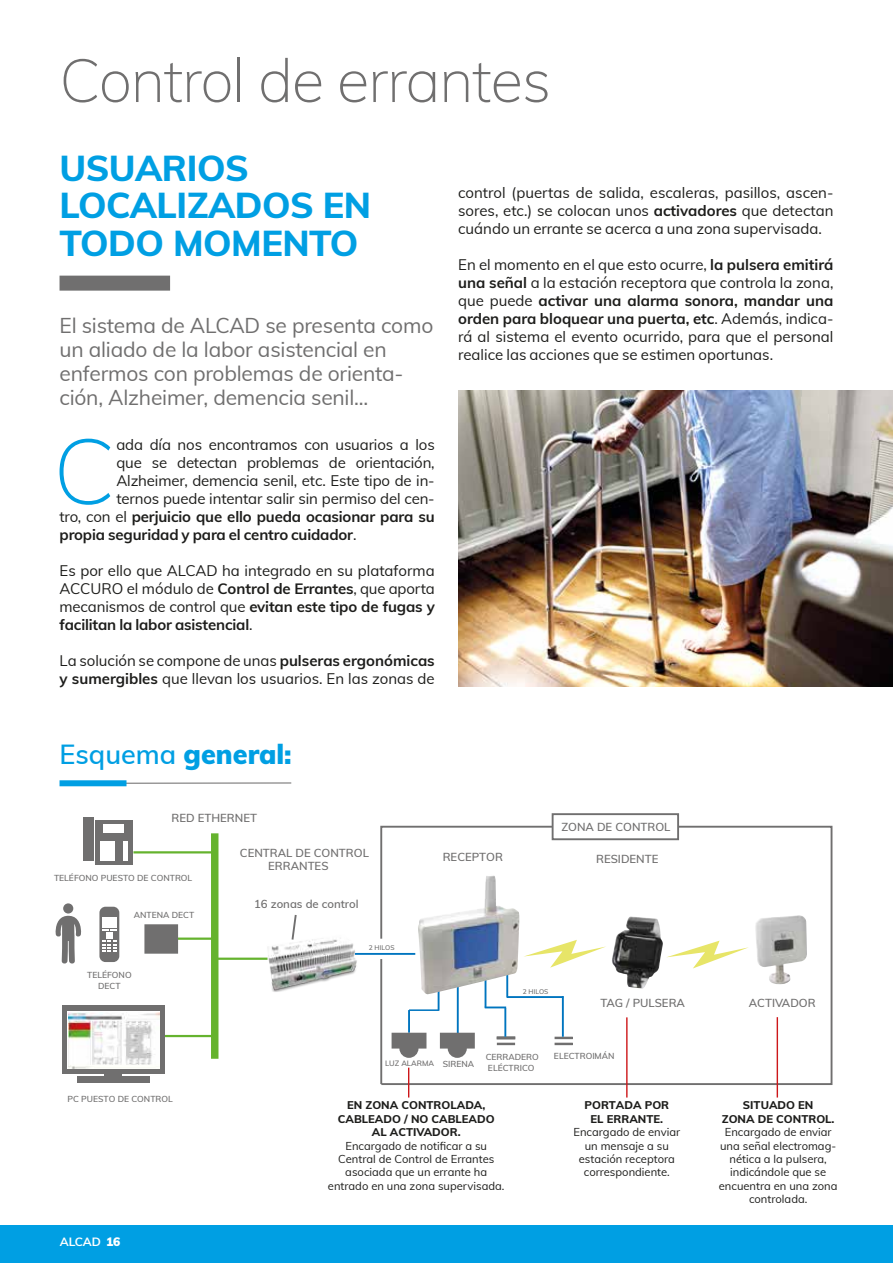
<style>
.page{position:relative;width:893px;height:1263px;background:#fff}
.page>*{position:absolute;margin:0;border:0;box-sizing:border-box;transform-origin:0 0}
.t1{font:200 90.9px "Muli";color:#009fe3}
.t2{font:200 60px "Muli";letter-spacing:-.02em;color:#706f6f}
.t3{font:800 36px/37.5px "Muli";letter-spacing:-.015em;color:#009fe3}
.t4{font:900 27px "Muli";color:#009fe3}
.t5{font:21px/24px "Muli";letter-spacing:-.01em;color:#706f6f}
.t6{font:15px/18px "Muli";letter-spacing:-.01em;color:#1d1d1b;text-align:justify}
.t7{font:700 15px "Muli";letter-spacing:-.01em;color:#1d1d1b}
.t8{font:700 12px "Muli";letter-spacing:-.005em;color:#fff}
.t9{font:600 11.4px/13.6px "Muli";color:#706f6f}
.t10{font:11.25px/13.5px "Muli";color:#1d1d1b;text-align:center}
.t11{font:800 11.25px/13.5px "Muli";color:#1d1d1b;text-align:center}
.t12{font:600 8.55px/10.2px "Muli";color:#706f6f;text-align:center}
.t13{font:600 7.65px "Muli";color:#706f6f}
.t14{font:600 6.6px "Muli";color:#706f6f}
.s1{font-weight:400}
.s2{font-weight:700}
.s3{font-weight:600}
.s4{font-weight:900}
.s5{font-size:8.55px}
</style>
<div class="page">
<div style="left:0;top:1225px;width:893px;height:38px;background:#009fe3"></div>
<svg style="left:292px;top:915px;width:5px;height:17px"></svg>
<div style="left:211px;top:833px;width:7px;height:226px;background:#65b32e"></div>
<hr style="left:152px;top:937px;width:63px;height:3px;background:#65b32e">
<hr style="left:165px;top:1035px;width:51px;height:2px;background:#65b32e">
<hr style="left:133px;top:851px;width:81px;height:2px;background:#65b32e">
<div style="left:149px;top:928px;width:25px;height:21px;background:#706f6f"></div>
<div style="left:144px;top:924px;width:34px;height:30px;border:9px solid #706f6f"></div>
<hr style="left:215px;top:957px;width:53px;height:3px;background:#65b32e">
<svg style="left:379px;top:825px;width:454px;height:261px"></svg>
<div style="left:389px;top:1028px;width:45px;height:5px;background:#fff"></div>
<hr style="left:408px;top:1010px;width:2px;height:23px;background:#0075bf">
<div style="left:435px;top:1028px;width:45px;height:5px;background:#fff"></div>
<hr style="left:457px;top:985px;width:2px;height:48px;background:#0075bf">
<div style="left:497px;top:1036px;width:18px;height:3px;border:1px solid #706f6f"></div>
<svg style="left:497px;top:1037px;width:18px;height:8px"></svg>
<hr style="left:504px;top:1008px;width:2px;height:29px;background:#0075bf">
<svg style="left:555px;top:1037px;width:18px;height:8px"></svg>
<hr style="left:562px;top:996px;width:2px;height:41px;background:#0075bf">
<hr style="left:409px;top:1009px;width:30px;height:2px;background:#0075bf">
<svg style="left:438px;top:994px;width:1px;height:17px"></svg>
<hr style="left:485px;top:1006px;width:21px;height:2px;background:#0075bf">
<svg style="left:485px;top:994px;width:1px;height:12px"></svg>
<hr style="left:507px;top:996px;width:56px;height:2px;background:#0075bf">
<hr style="left:506px;top:974px;width:2px;height:24px;background:#0075bf">
<hr style="left:380px;top:959px;width:2px;height:125px;background:#706f6f">
<div style="left:553px;top:814px;width:125px;height:25px;background:#fff"></div>
<div style="left:552px;top:813px;width:127px;height:27px;border:2px solid #706f6f"></div>
<hr style="left:355px;top:953px;width:60px;height:2px;background:#0075bf">
<svg style="left:523px;top:940px;width:83px;height:28px"></svg>
<img style="left:755px;top:915px;width:52px;height:69px">
<img style="left:418px;top:874px;width:101px;height:120px">
<img style="left:612px;top:916px;width:51px;height:72px">
<div style="left:95px;top:820px;width:38px;height:45px;background:#706f6f"></div>
<div style="left:83px;top:817px;width:11px;height:43px;background:#706f6f"></div>
<svg style="left:100px;top:841px;width:15px;height:20px"></svg>
<svg style="left:123px;top:841px;width:4px;height:20px"></svg>
<div style="left:103px;top:825px;width:21px;height:8px;background:#fff"></div>
<div style="left:99px;top:907px;width:20px;height:55px;background:#706f6f;border-radius:6px"></div>
<div style="left:106px;top:932px;width:7px;height:6px;background:#fff"></div>
<div style="left:102px;top:917px;width:15px;height:11px;background:#fff"></div>
<svg style="left:102px;top:940px;width:15px;height:12px"></svg>
<svg style="left:102px;top:929px;width:15px;height:2px"></svg>
<div style="left:63px;top:903px;width:10px;height:10px;background:#706f6f;border-radius:50%"></div>
<svg style="left:55px;top:916px;width:27px;height:48px"></svg>
<img style="left:261px;top:932px;width:98px;height:60px">
<hr style="left:626px;top:1017px;width:2px;height:80px;background:#cd171a">
<hr style="left:777px;top:1017px;width:1px;height:80px;background:#cd171a">
<svg style="left:408px;top:1068px;width:1px;height:29px"></svg>
<div style="left:62px;top:1006px;width:103px;height:68px;background:#706f6f"></div>
<svg style="left:67px;top:1011px;width:93px;height:57px"></svg>
<img style="left:69px;top:1013px;width:91px;height:55px">
<div style="left:104px;top:1072px;width:18px;height:9px;background:#706f6f"></div>
<div style="left:77px;top:1076px;width:73px;height:7px;background:#706f6f"></div>
<svg style="left:392px;top:1033px;width:34px;height:25px"></svg>
<svg style="left:440px;top:1033px;width:35px;height:25px"></svg>
<hr style="left:69px;top:782px;width:222px;height:2px;background:#706f6f">
<div style="left:60px;top:780px;width:66px;height:6px;background:#009fe3"></div>
<img style="left:458px;top:390px;width:435px;height:297px">
<div style="left:60px;top:276px;width:110px;height:15px;background:#706f6f"></div>
<h2 class="t2" style="left:60px;top:37px;width:493px">Control de errantes</h2>
<h3 class="t3" style="left:60px;top:147px;width:313px">USUARIOS<br>LOCALIZADOS EN<br>TODO MOMENTO</h3>
<h3 class="t5" style="left:60px;top:312px;width:375px">El sistema de ALCAD se presenta como un aliado de la labor asistencial en enfermos con problemas de orienta&shy;ción, Alzheimer, demencia senil...</h3>
<h1 class="t1" style="left:53px;top:405px;width:64px">C</h1>
<p class="t6" style="left:116px;top:435px;width:320px">ada día nos encontramos con usuarios a los</p>
<p class="t6" style="left:116px;top:453px;width:320px">que se detectan problemas de orientación,</p>
<p class="t6" style="left:116px;top:471px;width:320px">Alzheimer, demencia senil, etc. Este tipo de in-</p>
<p class="t6" style="left:116px;top:489px;width:320px">ternos puede intentar salir sin permiso del cen-</p>
<p class="t7" style="left:60px;top:506px;width:377px"><span class="s1">tro, con el</span> perjuicio que ello pueda ocasionar para su</p>
<p class="t7" style="left:60px;top:524px;width:298px">propia seguridad y para el centro cuidador<span class="s1">.</span></p>
<p class="t6" style="left:60px;top:561px;width:377px">Es por ello que ALCAD ha integrado en su plataforma ACCURO el módulo de <span class="s2">Control de Errantes</span>, que aporta mecanismos de control que <span class="s2">evitan este tipo de fugas y facilitan la labor asistencial</span>.</p>
<p class="t6" style="left:60px;top:651px;width:377px">La solución se compone de unas <span class="s2">pulseras ergonómicas y sumergibles</span> que llevan los usuarios. En las zonas de</p>
<p class="t6" style="left:458px;top:183px;width:377px">control (puertas de salida, escaleras, pasillos, ascen&shy;sores, etc.) se colocan unos <span class="s2">activadores</span> que detectan cuándo un errante se acerca a una zona supervisada.</p>
<p class="t6" style="left:458px;top:255px;width:377px">En el momento en el que esto ocurre, <span class="s2">la pulsera emitirá una señal</span> a la estación receptora que controla la zona, que puede <span class="s2">activar una alarma sonora, mandar una orden para bloquear una puerta, etc</span>. Además, indica&shy;rá al sistema el evento ocurrido, para que el personal realice las acciones que se estimen oportunas.</p>
<h3 class="t4" style="left:60px;top:734px;width:234px"><span class="s3">Esquema</span> general:</h3>
<p class="t9" style="left:172px;top:811px;width:87px">RED ETHERNET</p>
<p class="t12" style="left:54px;top:872px;width:140px">TELÉFONO PUESTO DE CONTROL</p>
<p class="t12" style="left:134px;top:909px;width:62px">ANTENA DECT</p>
<p class="t12" style="left:87px;top:970px;width:46px">TELÉFONO<br>DECT</p>
<p class="t9" style="left:268px;top:845px;width:102px;text-indent:-28px">CENTRAL DE CONTROL<br>ERRANTES</p>
<p class="t9" style="left:254px;top:896px;width:106px">16 zonas de control</p>
<p class="t14" style="left:369px;top:943px;width:27px">2 HILOS</p>
<p class="t9" style="left:561px;top:819px;width:111px">ZONA DE CONTROL</p>
<p class="t9" style="left:443px;top:849px;width:62px">RECEPTOR</p>
<p class="t9" style="left:596px;top:851px;width:64px">RESIDENTE</p>
<p class="t14" style="left:523px;top:986px;width:27px">2 HILOS</p>
<p class="t9" style="left:600px;top:995px;width:86px">TAG / PULSERA</p>
<p class="t9" style="left:749px;top:995px;width:68px">ACTIVADOR</p>
<p class="t12" style="left:68px;top:1093px;width:107px">PC PUESTO DE CONTROL</p>
<p class="t8" style="left:60px;top:1233px;width:62px">ALCAD <span class="s4">16</span></p>
<p class="t13" style="left:385px;top:1057px;width:91px">LUZ ALARMA <span class="s5">SIRENA</span></p>
<p class="t12" style="left:486px;top:1052px;width:55px;text-align:left">CERRADERO<br>ELÉCTRICO</p>
<p class="t12" style="left:554px;top:1050px;width:62px">ELECTROIMÁN</p>
<p class="t11" style="left:338px;top:1098px;width:158px">EN ZONA CONTROLADA,<br>CABLEADO / NO CABLEADO<br>AL ACTIVADOR.</p>
<p class="t10" style="left:328px;top:1138px;width:178px">Encargado de notificar a su<br>Central de Control de Errantes asociada que un errante ha entrado en una zona supervisada.</p>
<p class="t11" style="left:584px;top:1098px;width:86px">PORTADA POR<br>EL ERRANTE.</p>
<p class="t10" style="left:573px;top:1125px;width:108px">Encargado de enviar un mensaje a su estación receptora correspondiente.</p>
<p class="t11" style="left:722px;top:1098px;width:114px">SITUADO EN<br>ZONA DE CONTROL.</p>
<p class="t10" style="left:719px;top:1125px;width:120px">Encargado de enviar una señal electromag&shy;nética a la pulsera, indicándole que se encuentra en una zona controlada.</p>
</div>
